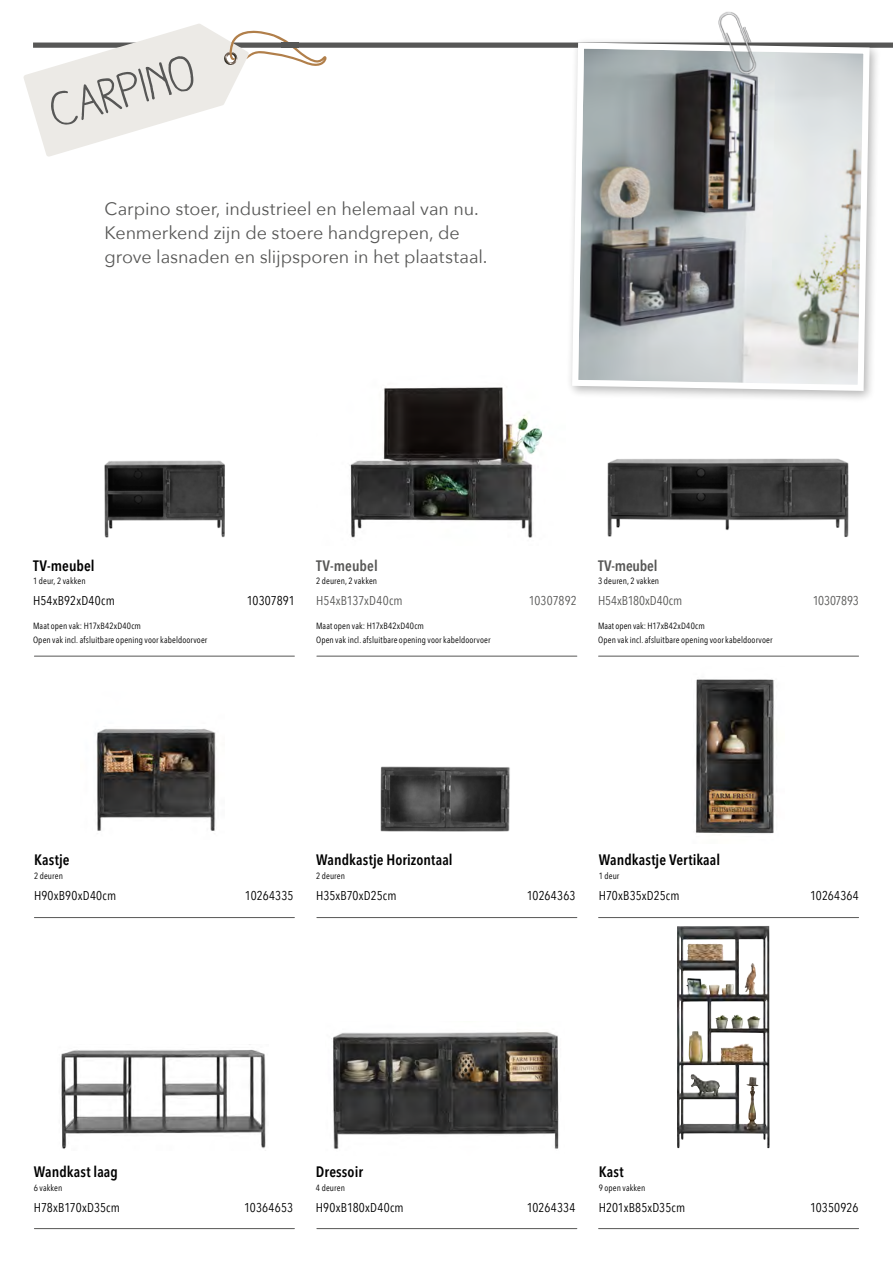
<style>
.page{position:relative;width:893px;height:1263px;background:#fff}
.page>*{position:absolute;margin:0;border:0;box-sizing:border-box;transform-origin:0 0}
.t1{font:49.5px "Aracne";color:#575756}
.t2{font:18px/24px "Avenir Next";letter-spacing:-.005em;color:#575756}
.t3{font:600 condensed 15px "Avenir Next LT Pro";letter-spacing:.005em;color:#000}
.t4{font:600 condensed 15px "Avenir Next LT Pro";color:#575756}
.t5{font:12.75px "Avenir Next Condensed";letter-spacing:.015em;color:#000}
.t6{font:12.75px "Avenir Next Condensed";color:#575756}
.t7{font:9px/13.5px "Avenir Next Condensed";letter-spacing:.015em;color:#000}
</style>
<div class="page">
<img style="left:349px;top:387px;width:194px;height:151px">
<img style="left:104px;top:460px;width:121px;height:78px">
<img style="left:61px;top:1044px;width:205px;height:107px">
<img style="left:333px;top:1032px;width:226px;height:117px">
<img style="left:380px;top:766px;width:130px;height:66px">
<img style="left:96px;top:729px;width:120px;height:102px">
<img style="left:677px;top:1070px;width:93px;height:78px">
<svg style="left:327px;top:43px;width:566px;height:5px"></svg>
<svg style="left:23px;top:24px;width:304px;height:133px"></svg>
<div style="left:281px;top:43px;width:18px;height:5px;background:#575756"></div>
<hr style="left:34px;top:656px;width:260px;height:1px;background:#575756">
<hr style="left:317px;top:656px;width:260px;height:1px;background:#575756">
<hr style="left:34px;top:917px;width:260px;height:1px;background:#575756">
<hr style="left:317px;top:917px;width:260px;height:1px;background:#575756">
<hr style="left:34px;top:1228px;width:260px;height:1px;background:#575756">
<hr style="left:317px;top:1228px;width:260px;height:1px;background:#575756">
<hr style="left:599px;top:1228px;width:260px;height:1px;background:#575756">
<div style="left:566px;top:36px;width:316px;height:367px;background:#000;opacity:.3"></div>
<svg style="left:569px;top:36px;width:303px;height:1034px"></svg>
<img style="left:712px;top:11px;width:47px;height:71px">
<h1 class="t1" style="left:44px;top:84px;width:151px;rotate:-16deg">carpino</h1>
<h2 class="t2" style="left:105px;top:196px;width:384px">Carpino stoer, industrieel en helemaal van nu.<br>Kenmerkend zijn de stoere handgrepen, de grove lasnaden en slijpsporen in het plaatstaal.</h2>
<h3 class="t3" style="left:33px;top:556px;width:63px">TV-meubel</h3>
<p class="t7" style="left:33px;top:574px;width:54px">1 deur, 2 vakken</p>
<h3 class="t5" style="left:33px;top:590px;width:83px">H54xB92xD40cm</h3>
<h3 class="t5" style="left:247px;top:590px;width:50px">10307891</h3>
<p class="t7" style="left:33px;top:619px;width:176px">Maat open vak: H17xB42xD40cm<br>Open vak incl. afsluitbare opening voor kabeldoorvoer</p>
<h3 class="t4" style="left:316px;top:556px;width:63px">TV-meubel</h3>
<p class="t7" style="left:316px;top:574px;width:63px">2 deuren, 2 vakken</p>
<h3 class="t6" style="left:316px;top:590px;width:88px">H54xB137xD40cm</h3>
<h3 class="t6" style="left:529px;top:590px;width:50px">10307892</h3>
<p class="t7" style="left:316px;top:619px;width:176px">Maat open vak: H17xB42xD40cm<br>Open vak incl. afsluitbare opening voor kabeldoorvoer</p>
<h3 class="t4" style="left:598px;top:556px;width:61px">TV-meubel</h3>
<p class="t7" style="left:598px;top:574px;width:63px">3 deuren, 2 vakken</p>
<h3 class="t6" style="left:598px;top:590px;width:86px">H54xB180xD40cm</h3>
<h3 class="t6" style="left:813px;top:590px;width:48px">10307893</h3>
<p class="t7" style="left:598px;top:619px;width:176px">Maat open vak: H17xB42xD40cm<br>Open vak incl. afsluitbare opening voor kabeldoorvoer</p>
<h3 class="t3" style="left:34px;top:851px;width:37px">Kastje</h3>
<p class="t7" style="left:34px;top:868px;width:30px">2 deuren</p>
<h3 class="t5" style="left:34px;top:884px;width:84px">H90xB90xD40cm</h3>
<h3 class="t5" style="left:245px;top:884px;width:50px">10264335</h3>
<h3 class="t3" style="left:316px;top:851px;width:138px">Wandkastje Horizontaal</h3>
<p class="t7" style="left:316px;top:868px;width:30px">2 deuren</p>
<h3 class="t5" style="left:316px;top:884px;width:82px">H35xB70xD25cm</h3>
<h3 class="t5" style="left:527px;top:884px;width:50px">10264363</h3>
<h3 class="t3" style="left:599px;top:851px;width:123px">Wandkastje Vertikaal</h3>
<p class="t7" style="left:599px;top:868px;width:22px">1 deur</p>
<h3 class="t5" style="left:599px;top:884px;width:82px">H70xB35xD25cm</h3>
<h3 class="t5" style="left:810px;top:884px;width:50px">10264364</h3>
<h3 class="t3" style="left:34px;top:1163px;width:86px">Wandkast laag</h3>
<p class="t7" style="left:34px;top:1180px;width:30px">6 vakken</p>
<h3 class="t5" style="left:34px;top:1196px;width:88px">H78xB170xD35cm</h3>
<h3 class="t5" style="left:244px;top:1196px;width:51px">10364653</h3>
<h3 class="t3" style="left:316px;top:1163px;width:48px">Dressoir</h3>
<p class="t7" style="left:316px;top:1180px;width:30px">4 deuren</p>
<h3 class="t5" style="left:316px;top:1196px;width:89px">H90xB180xD40cm</h3>
<h3 class="t5" style="left:527px;top:1196px;width:50px">10264334</h3>
<h3 class="t3" style="left:599px;top:1163px;width:26px">Kast</h3>
<p class="t7" style="left:599px;top:1180px;width:48px">9 open vakken</p>
<h3 class="t5" style="left:599px;top:1196px;width:88px">H201xB85xD35cm</h3>
<h3 class="t5" style="left:810px;top:1196px;width:50px">10350926</h3>
</div>
